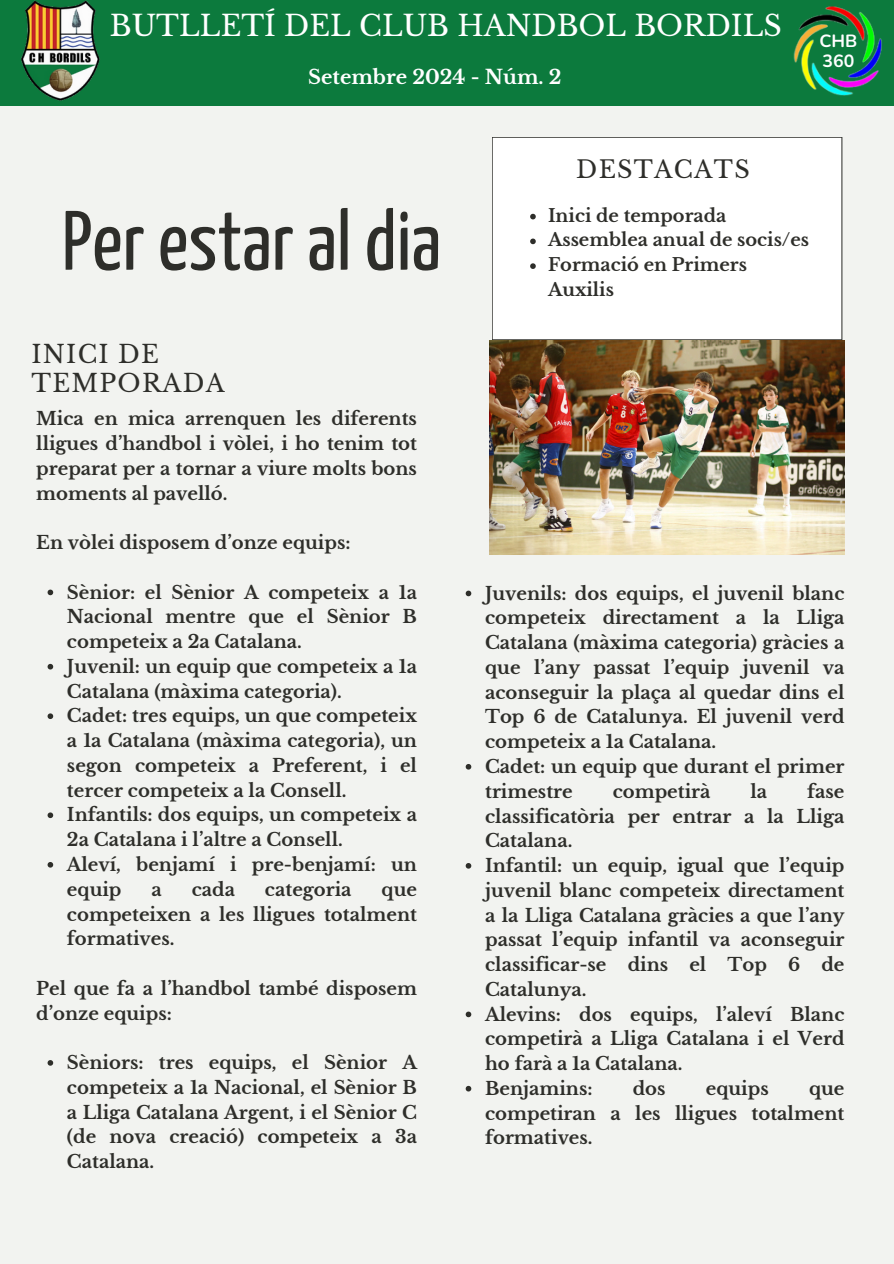
<style>
.page{position:relative;width:894px;height:1264px;background:#fff}
.page>*{position:absolute;margin:0;border:0;box-sizing:border-box;transform-origin:0 0}
.t1{font:84px "Yanone Kaffeesatz";color:#2e2e2a}
.t2{font:28.5px "Libre Baskerville";color:#fff}
.t3{font:24.6px/29.2px "Libre Baskerville";letter-spacing:.05em;color:#2e2e2a}
.t4{font:23.85px "Libre Baskerville";letter-spacing:.05em;color:#2e2e2a}
.t5{font:700 19.5px "Libre Baskerville";color:#fff}
.t6{font:700 18px/24.8px "Libre Baskerville";color:#2e2e2a;text-align:justify}
.t7{font:700 17.85px/24.8px "Libre Baskerville";color:#2e2e2a}
.t8{font:700 17.7px/19.5px "Nunito";color:#fff}
</style>
<div class="page">
<div style="left:0;top:0;width:893px;height:1263px;background:#f2f3f0"></div>
<div style="left:492px;top:137px;width:350px;height:203px;background:#fff"></div>
<svg style="left:530px;top:214px;width:5px;height:5px"></svg>
<svg style="left:530px;top:238px;width:5px;height:6px"></svg>
<svg style="left:530px;top:263px;width:5px;height:6px"></svg>
<div style="left:0;top:0;width:893px;height:106px;background:#0c7a3d"></div>
<img style="left:21px;top:0;width:79px;height:101px">
<img style="left:793px;top:6px;width:89px;height:90px">
<img style="left:489px;top:340px;width:355px;height:214px">
<svg style="left:465px;top:590px;width:6px;height:6px"></svg>
<svg style="left:465px;top:764px;width:6px;height:5px"></svg>
<svg style="left:465px;top:863px;width:6px;height:5px"></svg>
<svg style="left:465px;top:1011px;width:6px;height:6px"></svg>
<svg style="left:465px;top:1085px;width:6px;height:6px"></svg>
<svg style="left:48px;top:589px;width:5px;height:6px"></svg>
<svg style="left:48px;top:664px;width:5px;height:5px"></svg>
<svg style="left:48px;top:713px;width:5px;height:6px"></svg>
<svg style="left:48px;top:812px;width:5px;height:6px"></svg>
<svg style="left:48px;top:862px;width:5px;height:5px"></svg>
<svg style="left:48px;top:1060px;width:5px;height:5px"></svg>
<p class="t2" style="left:110px;top:9px;width:673px">BUTLLETÍ DEL CLUB HANDBOL BORDILS</p>
<h5 class="t5" style="left:308px;top:65px;width:255px">Setembre 2024 - Núm. 2</h5>
<h3 class="t8" style="left:819px;top:32px;width:39px">CHB<br>360</h3>
<h5 class="t1" style="left:62px;top:208px;width:380px">Per estar al dia</h5>
<p class="t4" style="left:576px;top:155px;width:175px">DESTACATS</p>
<h2 class="t7" style="left:548px;top:203px;width:180px">Inici de temporada</h2>
<h5 class="t7" style="left:548px;top:228px;width:262px">Assemblea anual de socis/es</h5>
<p class="t7" style="left:548px;top:252px;width:200px">Formació en Primers<br>Auxilis</p>
<p class="t3" style="left:32px;top:339px;width:194px">INICI DE<br>TEMPORADA</p>
<h3 class="t6" style="left:36px;top:406px;width:382px">Mica en mica arrenquen les diferents lligues d’handbol i vòlei, i ho tenim tot preparat per a tornar a viure molts bons moments al pavelló.</h3>
<p class="t6" style="left:36px;top:530px;width:315px">En vòlei disposem d’onze equips:</p>
<p class="t6" style="left:67px;top:580px;width:351px">Sènior: el Sènior A competeix a 1a Nacional mentre que el Sènior B competeix a 2a Catalana.</p>
<p class="t6" style="left:67px;top:654px;width:351px">Juvenil: un equip que competeix a 1a<br>Catalana (màxima categoria).</p>
<p class="t6" style="left:67px;top:703px;width:351px">Cadet: tres equips, un que competeix a 1a Catalana (màxima categoria), un segon competeix a Preferent, i el tercer competeix a la Consell.</p>
<p class="t6" style="left:67px;top:802px;width:351px">Infantils: dos equips, un competeix a<br>2a Catalana i l’altre a Consell.</p>
<p class="t6" style="left:67px;top:852px;width:351px">Aleví, benjamí i pre-benjamí: un equip</p>
<p class="t6" style="left:151px;top:877px;width:12px">a</p>
<p class="t6" style="left:192px;top:877px;width:45px">cada</p>
<p class="t6" style="left:265px;top:877px;width:88px">categoria</p>
<p class="t6" style="left:67px;top:877px;width:351px;text-indent:314px">que competeixen a les lligues totalment formatives.</p>
<p class="t6" style="left:36px;top:976px;width:382px">Pel que fa a l’handbol també disposem d’onze equips:</p>
<p class="t6" style="left:67px;top:1050px;width:351px">Sèniors: tres equips, el Sènior A competeix a 1a Nacional, el Sènior B a Lliga Catalana Argent, i el Sènior C (de nova creació) competeix a 3a Catalana.</p>
<h5 class="t6" style="left:485px;top:581px;width:361px">Juvenils: dos equips, el juvenil blanc competeix directament a la Lliga Catalana (màxima categoria) gràcies a que l’any passat l’equip juvenil va aconseguir la plaça al quedar dins el Top 6 de Catalunya. El juvenil verd competeix a 1a Catalana.</h5>
<p class="t6" style="left:485px;top:754px;width:361px">Cadet: un equip que durant el primer trimestre</p>
<p class="t6" style="left:485px;top:779px;width:361px;text-indent:322px">fase classificatòria per entrar a la Lliga Catalana.</p>
<p class="t6" style="left:485px;top:853px;width:361px">Infantil: un equip, igual que l’equip juvenil blanc competeix directament a la Lliga Catalana gràcies a que l’any passat l’equip infantil va aconseguir classificar-se dins el Top 6 de Catalunya.</p>
<p class="t6" style="left:485px;top:1001px;width:361px">Alevins: dos equips, l’aleví Blanc competirà a Lliga Catalana i el Verd ho farà a 1a Catalana.</p>
<p class="t6" style="left:485px;top:1076px;width:109px">Benjamins:</p>
<p class="t6" style="left:632px;top:1076px;width:34px">dos</p>
<p class="t6" style="left:705px;top:1076px;width:64px">equips</p>
<p class="t6" style="left:612px;top:779px;width:99px">competirà</p>
<p class="t6" style="left:750px;top:779px;width:18px">la</p>
<p class="t6" style="left:485px;top:1076px;width:361px;text-indent:324px">que competiran a les lligues totalment formatives.</p>
</div>
